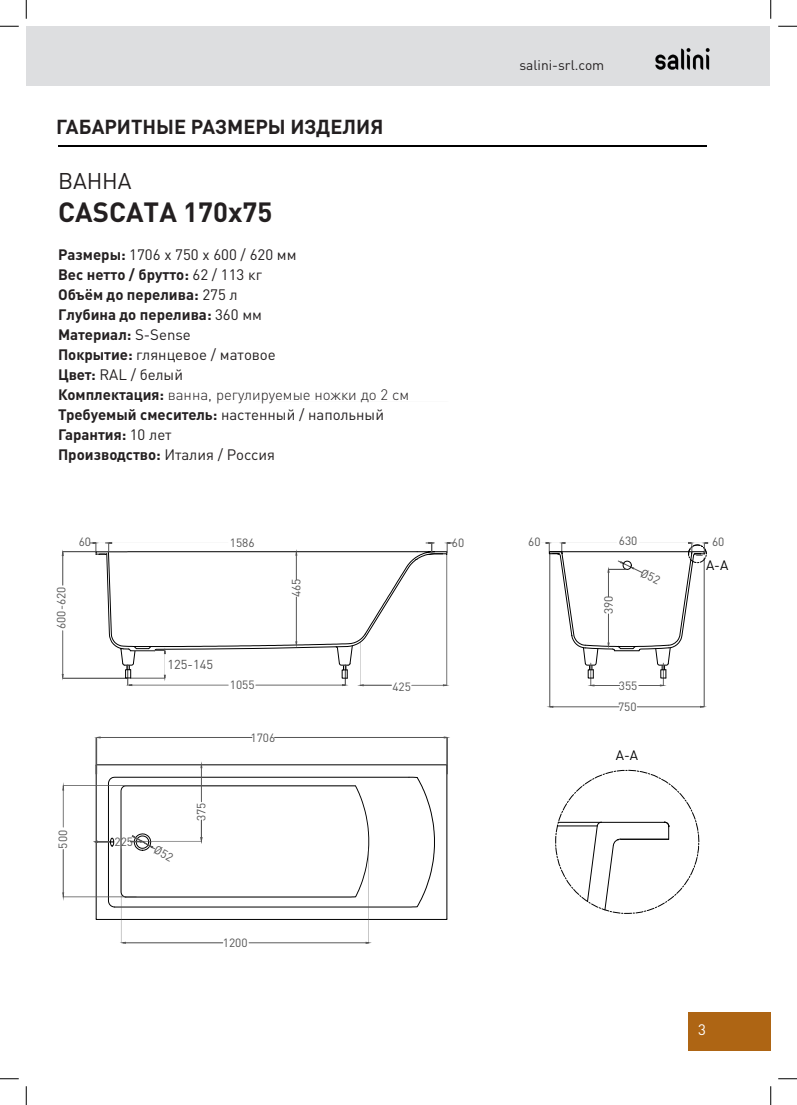
<style>
.page{position:relative;width:797px;height:1105px;background:#fff}
.page>*{position:absolute;margin:0;border:0;box-sizing:border-box;transform-origin:0 0}
.t1{font:700 27.5px "DIN Pro";color:#231f20}
.t2{font:22.5px "DIN Pro";letter-spacing:-.005em;color:#231f20}
.t3{font:700 20px "DIN Pro";color:#231f20}
.t4{font:700 15px/20.1px "DIN Pro";color:#231f20}
.t5{font:15px "DIN Pro";color:#fff}
.t6{font:13.75px "DIN Pro";color:#231f20}
.t7{font:13.5px "DIN Pro";color:#000}
.t8{font:12.88px "DIN Pro";color:#545454}
.t9{font:11.88px/20.8px "DIN Pro";color:#545454}
.s1{font-weight:400}
.s2{font-weight:300}
</style>
<div class="page">
<div style="left:26px;top:26px;width:744px;height:60px;background:#dddee0"></div>
<img style="left:655px;top:48px;width:55px;height:22px">
<hr style="left:58px;top:145px;width:649px;height:1px;background:#000">
<div style="left:688px;top:1012px;width:82px;height:38px;background:#ae6514"></div>
<svg style="left:0;top:25px;width:19px;height:2px"></svg>
<svg style="left:778px;top:25px;width:19px;height:2px"></svg>
<svg style="left:0;top:1078px;width:19px;height:1px"></svg>
<svg style="left:778px;top:1078px;width:19px;height:1px"></svg>
<svg style="left:25px;top:0;width:2px;height:19px"></svg>
<svg style="left:25px;top:1086px;width:2px;height:19px"></svg>
<svg style="left:770px;top:0;width:1px;height:19px"></svg>
<svg style="left:770px;top:1086px;width:1px;height:19px"></svg>
<hr style="left:446px;top:765px;width:1px;height:154px;background:#000">
<hr style="left:96px;top:765px;width:1px;height:154px;background:#000">
<svg style="left:95px;top:918px;width:352px;height:2px"></svg>
<svg style="left:410px;top:776px;width:25px;height:132px"></svg>
<svg style="left:108px;top:776px;width:302px;height:132px"></svg>
<hr style="left:63px;top:678px;width:64px;height:1px;background:#545454">
<hr style="left:63px;top:631px;width:1px;height:44px;background:#545454">
<hr style="left:63px;top:552px;width:1px;height:33px;background:#545454">
<hr style="left:63px;top:551px;width:64px;height:1px;background:#545454">
<hr style="left:447px;top:738px;width:1px;height:36px;background:#545454">
<hr style="left:100px;top:737px;width:152px;height:1px;background:#545454">
<hr style="left:274px;top:737px;width:170px;height:1px;background:#545454">
<hr style="left:96px;top:738px;width:1px;height:36px;background:#545454">
<hr style="left:125px;top:942px;width:98px;height:1px;background:#545454">
<hr style="left:249px;top:942px;width:119px;height:1px;background:#545454">
<hr style="left:121px;top:849px;width:1px;height:93px;background:#545454">
<hr style="left:368px;top:849px;width:1px;height:93px;background:#545454">
<hr style="left:63px;top:849px;width:1px;height:44px;background:#545454">
<hr style="left:63px;top:790px;width:1px;height:37px;background:#545454">
<hr style="left:63px;top:785px;width:74px;height:1px;background:#545454">
<hr style="left:63px;top:897px;width:73px;height:1px;background:#545454">
<hr style="left:201px;top:768px;width:1px;height:34px;background:#545454">
<svg style="left:95px;top:764px;width:352px;height:4px"></svg>
<hr style="left:549px;top:553px;width:1px;height:154px;background:#545454">
<hr style="left:553px;top:707px;width:66px;height:1px;background:#545454">
<hr style="left:637px;top:707px;width:63px;height:1px;background:#545454">
<hr style="left:704px;top:558px;width:1px;height:148px;background:#545454">
<svg style="left:95px;top:838px;width:19px;height:8px"></svg>
<svg style="left:555px;top:770px;width:144px;height:144px"></svg>
<hr style="left:620px;top:839px;width:49px;height:1px;background:#000">
<hr style="left:542px;top:543px;width:74px;height:1px;background:#545454">
<hr style="left:639px;top:543px;width:71px;height:1px;background:#545454">
<svg style="left:90px;top:542px;width:363px;height:144px"></svg>
<svg style="left:120px;top:785px;width:249px;height:113px"></svg>
<svg style="left:545px;top:542px;width:163px;height:144px"></svg>
<p class="t3" style="left:56px;top:110px;width:328px">ГАБАРИТНЫЕ РАЗМЕРЫ ИЗДЕЛИЯ</p>
<p class="t2" style="left:58px;top:163px;width:75px">ВАННА</p>
<p class="t1" style="left:58px;top:189px;width:216px">CASCATA 170х75</p>
<p class="t4" style="left:58px;top:242px;width:352px">Размеры: <span class="s1">1706 x 750 x 600 / 620 мм<br></span>Вес нетто / брутто: <span class="s1">62 / 113 кг<br></span>Объём до перелива: <span class="s1">275 л<br></span>Глубина до перелива: <span class="s1">360 мм<br></span>Материал: <span class="s1">S-Sense<br></span>Покрытие: <span class="s1">глянцевое / матовое<br></span>Цвет: <span class="s1">RAL / белый<br></span>Комплектация: <span class="s2">ванна, регулируемые ножки до 2 см<br></span>Требуемый смеситель: <span class="s1">настенный / напольный<br></span>Гарантия: <span class="s1">10 лет<br></span>Производство: <span class="s1">Италия / Россия</span></p>
<p class="t6" style="left:519px;top:54px;width:86px">salini-srl.com</p>
<p class="t9" style="left:79px;top:530px;width:14px">60</p>
<p class="t9" style="left:230px;top:531px;width:26px">1586</p>
<p class="t9" style="left:528px;top:530px;width:14px">60</p>
<p class="t9" style="left:619px;top:529px;width:20px">630</p>
<p class="t9" style="left:712px;top:530px;width:14px">60</p>
<p class="t9" style="left:452px;top:531px;width:14px">60</p>
<p class="t9" style="left:50px;top:629px;width:44px;rotate:-90deg">600-620</p>
<p class="t9" style="left:51px;top:848px;width:20px;rotate:-90deg">500</p>
<p class="t9" style="left:115px;top:830px;width:20px">225</p>
<p class="t9" style="left:287px;top:597px;width:20px;rotate:-90deg">465</p>
<p class="t8" style="left:167px;top:654px;width:47px">125-145</p>
<p class="t9" style="left:230px;top:673px;width:26px">1055</p>
<p class="t9" style="left:392px;top:675px;width:20px">425</p>
<p class="t9" style="left:250px;top:728px;width:26px">1706</p>
<p class="t9" style="left:189px;top:821px;width:20px;rotate:-90deg">375</p>
<p class="t9" style="left:223px;top:934px;width:26px">1200</p>
<p class="t9" style="left:599px;top:614px;width:20px;rotate:-90deg">390</p>
<p class="t9" style="left:618px;top:677px;width:21px">355<br>750</p>
<p class="t7" style="left:616px;top:750px;width:24px">А-А</p>
<p class="t7" style="left:706px;top:560px;width:24px">А-А</p>
<p class="t5" style="left:698px;top:1017px;width:9px">3</p>
</div>
